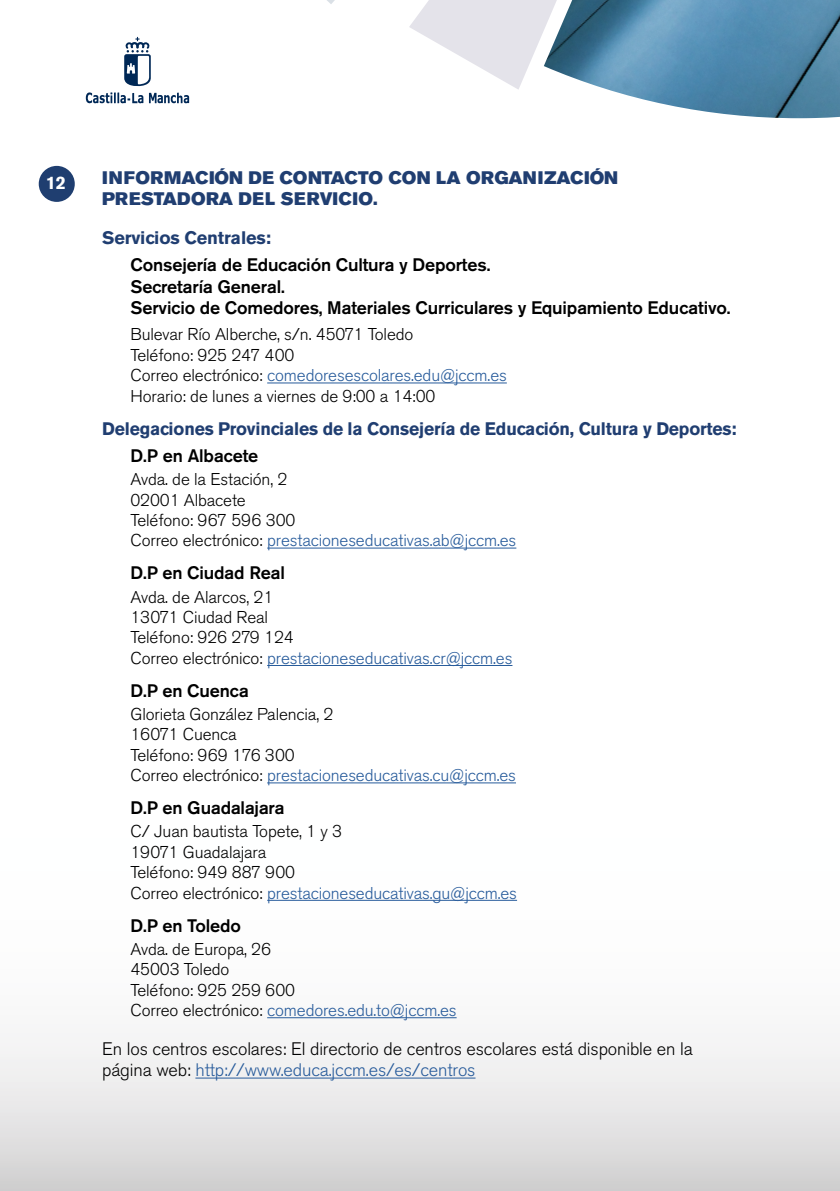
<style>
.page{position:relative;width:840px;height:1191px;background:#fff}
.page>*{position:absolute;margin:0;border:0;box-sizing:border-box;transform-origin:0 0}
.t1{font:500 18px/21.6px "Akzidenz Grotesk BE";letter-spacing:-.01em;color:#000}
.t2{font:300 18px/21.6px "Akzidenz Grotesk BE";letter-spacing:-.01em;color:#000}
.t3{font:700 18px "Akzidenz Grotesk BE";letter-spacing:-.01em;color:#203e71}
.t4{font:18px/21.6px "Akzidenz Grotesk BE Super";letter-spacing:.015em;color:#203e71}
.t5{font:700 18px "Akzidenz Grotesk BE";color:#fff}
.t6{font:300 17px/20.4px "Akzidenz Grotesk BE";letter-spacing:-.01em;color:#000}
.s1{color:#275b9b}
</style>
<div class="page">
<svg style="left:149px;top:93px;width:40px;height:11px"></svg>
<svg style="left:124px;top:37px;width:27px;height:49px"></svg>
<svg style="left:86px;top:92px;width:57px;height:12px"></svg>
<img style="left:562px;top:0;width:277px;height:118px">
<img style="left:409px;top:0;width:153px;height:90px">
<svg style="left:327px;top:0;width:8px;height:4px"></svg>
<hr style="left:267px;top:382px;width:239px;height:1px;background:#275b9b">
<hr style="left:267px;top:547px;width:249px;height:1px;background:#275b9b">
<hr style="left:267px;top:665px;width:245px;height:1px;background:#275b9b">
<hr style="left:267px;top:782px;width:248px;height:1px;background:#275b9b">
<hr style="left:267px;top:900px;width:250px;height:1px;background:#275b9b">
<hr style="left:267px;top:1017px;width:189px;height:1px;background:#275b9b">
<hr style="left:195px;top:1077px;width:280px;height:1px;background:#275b9b">
<div style="left:39px;top:166px;width:36px;height:36px;background:#1f3e70;border-radius:50%"></div>
<p class="t5" style="left:46px;top:173px;width:22px">12</p>
<p class="t4" style="left:102px;top:167px;width:517px">INFORMACIÓN DE CONTACTO CON LA ORGANIZACIÓN<br>PRESTADORA DEL SERVICIO.</p>
<p class="t3" style="left:102px;top:227px;width:170px">Servicios Centrales:</p>
<p class="t1" style="left:130px;top:254px;width:601px">Consejería de Educación Cultura y Deportes.<br>Secretaría General.<br>Servicio de Comedores, Materiales Curriculares y Equipamiento Educativo.</p>
<p class="t6" style="left:130px;top:325px;width:377px">Bulevar Río Alberche, s/n. 45071 Toledo<br>Teléfono: 925 247 400<br>Correo electrónico: <span class="s1">comedoresescolares.edu@jccm.es </span>Horario: de lunes a viernes de 9:00 a 14:00</p>
<p class="t3" style="left:102px;top:418px;width:635px">Delegaciones Provinciales de la Consejería de Educación, Cultura y Deportes:</p>
<p class="t1" style="left:130px;top:445px;width:129px">D.P en Albacete</p>
<p class="t6" style="left:130px;top:469px;width:387px">Avda. de la Estación, 2<br>02001 Albacete<br>Teléfono: 967 596 300<br>Correo electrónico: <span class="s1">prestacioneseducativas.ab@jccm.es</span></p>
<p class="t1" style="left:130px;top:562px;width:156px">D.P en Ciudad Real</p>
<p class="t6" style="left:130px;top:587px;width:383px">Avda. de Alarcos, 21<br>13071 Ciudad Real<br>Teléfono: 926 279 124<br>Correo electrónico: <span class="s1">prestacioneseducativas.cr@jccm.es</span></p>
<p class="t1" style="left:130px;top:679px;width:120px">D.P en Cuenca</p>
<p class="t6" style="left:130px;top:704px;width:387px">Glorieta González Palencia, 2<br>16071 Cuenca<br>Teléfono: 969 176 300<br>Correo electrónico: <span class="s1">prestacioneseducativas.cu@jccm.es</span></p>
<p class="t1" style="left:130px;top:797px;width:155px">D.P en Guadalajara</p>
<p class="t6" style="left:130px;top:821px;width:388px">C/ Juan bautista Topete, 1 y 3<br>19071 Guadalajara<br>Teléfono: 949 887 900<br>Correo electrónico: <span class="s1">prestacioneseducativas.gu@jccm.es</span></p>
<p class="t1" style="left:130px;top:914px;width:112px">D.P en Toledo</p>
<p class="t6" style="left:130px;top:939px;width:327px">Avda. de Europa, 26<br>45003 Toledo<br>Teléfono: 925 259 600<br>Correo electrónico: <span class="s1">comedores.edu.to@jccm.es</span></p>
<p class="t2" style="left:102px;top:1038px;width:591px">En los centros escolares: El directorio de centros escolares está disponible en la página web: <span class="s1">http://www.educa.jccm.es/es/centros</span></p>
</div>
